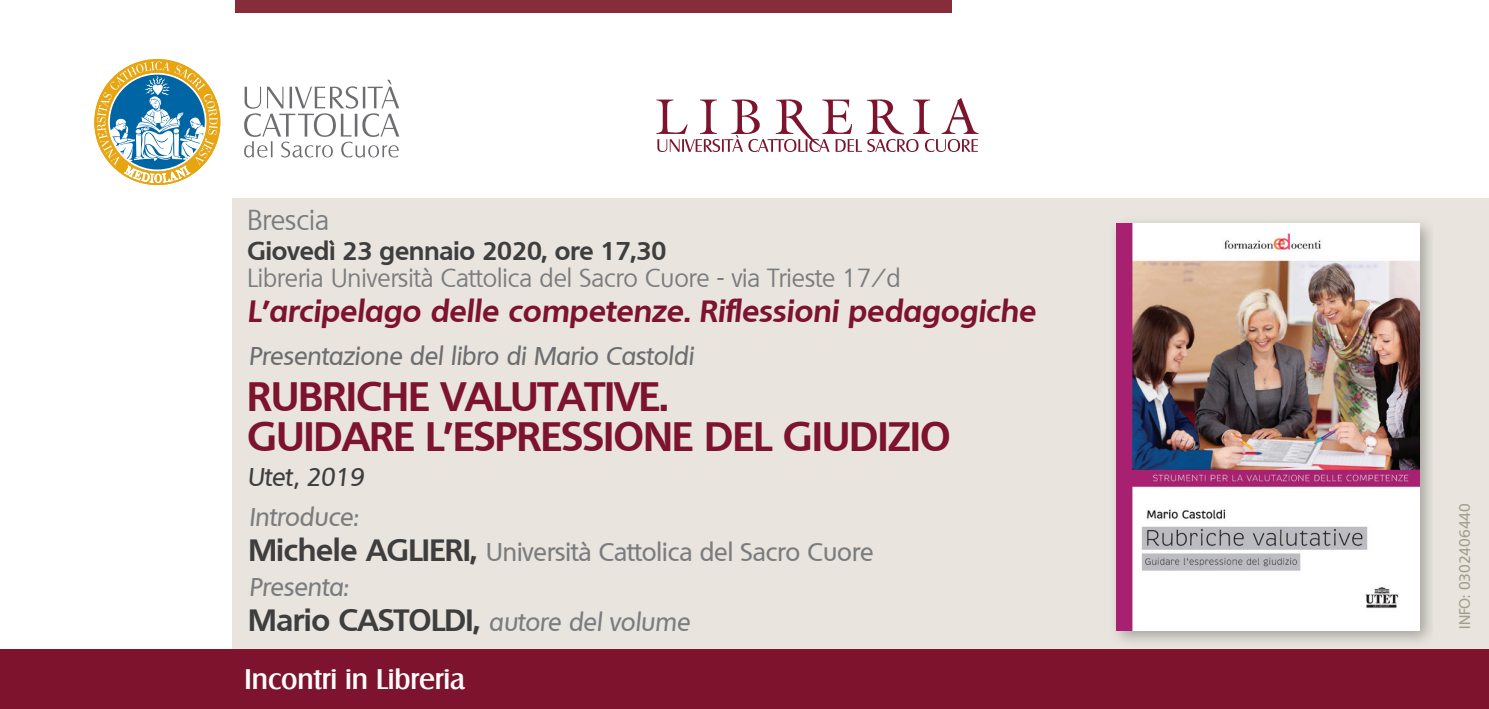
<style>
.page{position:relative;width:1489px;height:709px;background:#fff}
.page>*{position:absolute;margin:0;border:0;box-sizing:border-box;transform-origin:0 0}
.t1{font:700 40px/40px "Quebec";color:#7d132c}
.t2{font:italic 700 30px "Quebec";letter-spacing:.01em;color:#7d132c}
.t3{font:500 27.5px "Salzburg";color:#fff}
.t4{font:27.5px "Quebec";color:#7a7c7f}
.t5{font:25px "Quebec";color:#7a7c7f}
.t6{font:italic 500 25px "Quebec";color:#7a7c7f}
.t7{font:500 25px "Quebec";color:#7a7c7f}
.t8{font:italic 500 25px "Quebec";color:#6c6d70}
.t9{font:700 25px "Quebec";color:#3e3e3f}
.t10{font:italic 500 25px "Quebec";color:#3e3e3f}
.t11{font:500 15px "Quebec";color:#a29e8d}
.s1{font-weight:700;font-size:30px;color:#3e3e3f}
.s2{font-weight:700;font-style:normal;font-size:30px;color:#3e3e3f}
</style>
<div class="page">
<div style="left:235px;top:0;width:716px;height:13px;background:#872d3a"></div>
<div style="left:232px;top:198px;width:1256px;height:479px;background:#e9e5de"></div>
<svg style="left:656px;top:98px;width:322px;height:54px"></svg>
<svg style="left:244px;top:80px;width:155px;height:78px"></svg>
<svg style="left:94px;top:59px;width:126px;height:126px"></svg>
<div style="left:0;top:650px;width:1488px;height:59px;background:#7d132c"></div>
<div style="left:1107px;top:214px;width:324px;height:435px;background:#231f20;opacity:.35"></div>
<img style="left:1116px;top:223px;width:303px;height:407px">
<p class="t4" style="left:247px;top:202px;width:83px">Brescia</p>
<p class="t9" style="left:247px;top:234px;width:420px">Giovedì 23 gennaio 2020, ore 17,30</p>
<p class="t5" style="left:247px;top:262px;width:654px">Libreria Università Cattolica del Sacro Cuore - via Trieste 17/d</p>
<p class="t2" style="left:247px;top:292px;width:789px">L’arcipelago delle competenze. Riflessioni pedagogiche</p>
<p class="t8" style="left:249px;top:339px;width:446px">Presentazione del libro di Mario Castoldi</p>
<h1 class="t1" style="left:247px;top:376px;width:704px">RUBRICHE VALUTATIVE.<br>GUIDARE L’ESPRESSIONE DEL GIUDIZIO</h1>
<p class="t10" style="left:247px;top:461px;width:118px">Utet, 2019</p>
<p class="t6" style="left:249px;top:500px;width:110px">Introduce:</p>
<p class="t7" style="left:249px;top:535px;width:626px"><span class="s1">Michele AGLIERI,</span> Università Cattolica del Sacro Cuore</p>
<p class="t6" style="left:249px;top:571px;width:100px">Presenta:</p>
<p class="t6" style="left:249px;top:606px;width:443px"><span class="s2">Mario CASTOLDI,</span> autore del volume</p>
<p class="t3" style="left:244px;top:663px;width:222px">Incontri in Libreria</p>
<p class="t11" style="left:1454px;top:628px;width:127px;rotate:-90deg">INFO: 0302406440</p>
</div>
